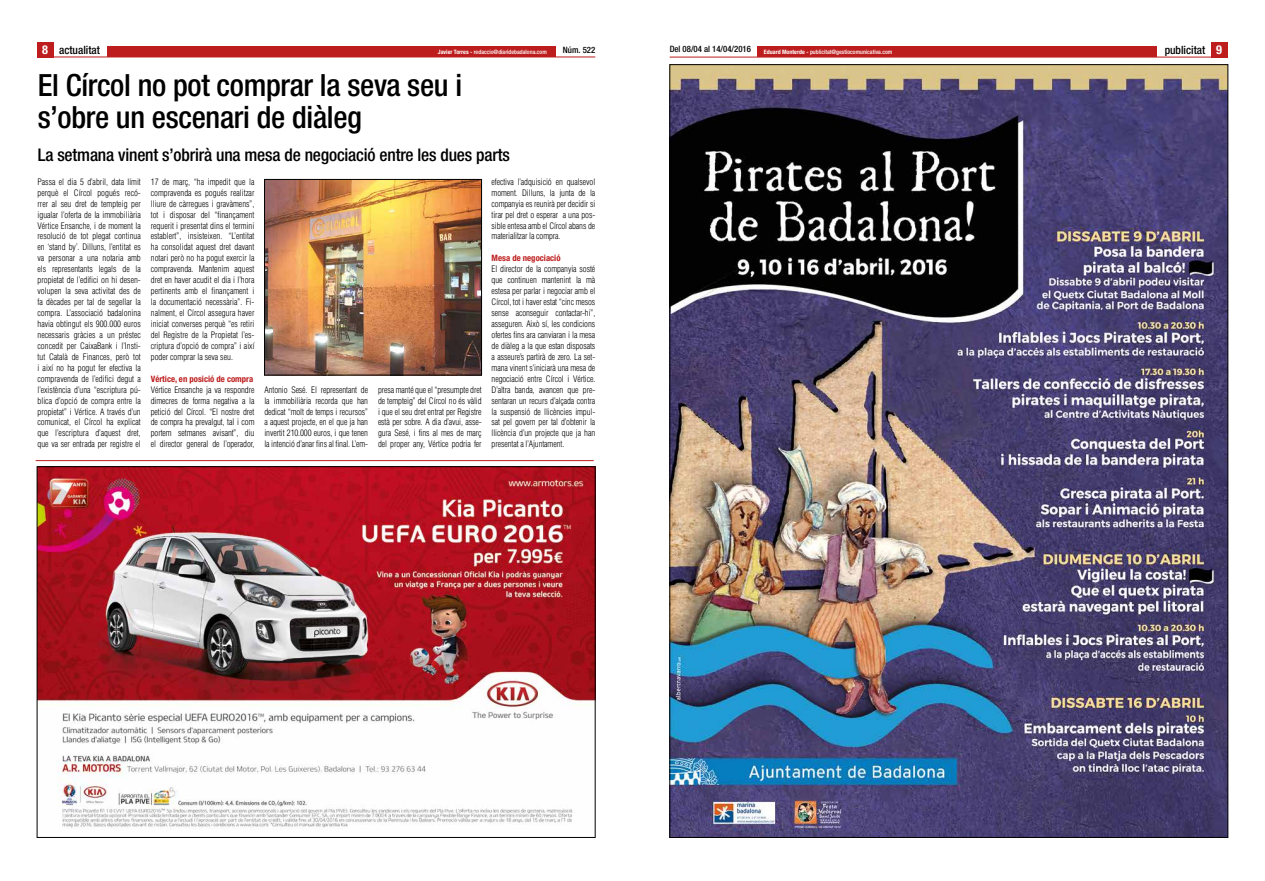
<style>
.page{position:relative;width:1265px;height:881px;background:#fff}
.page>*{position:absolute;margin:0;border:0;box-sizing:border-box;transform-origin:0 0}
.t1{font:500 condensed 30.62px/32.4px "Helvetica Neue";letter-spacing:-.01em;color:#000}
.t2{font:500 condensed 17.5px "Helvetica Neue";letter-spacing:-.01em;color:#000}
.t3{font:500 condensed 11.38px "Helvetica Neue";color:#000}
.t4{font:300 condensed 8.75px/10.9px "Helvetica";letter-spacing:-.01em;color:#000;text-align:justify}
.t5{font:700 condensed 8.75px "Helvetica Neue";color:#bd1d1d}
.t6{font:500 condensed 8.75px "Helvetica Neue";color:#000}
.t7{font:500 condensed 6.04px "Helvetica Neue";color:#fff}
.s1{font-weight:700;font-size:12.25px;color:#fff}
.s2{font-weight:700}
</style>
<div class="page">
<div style="left:1211px;top:42px;width:17px;height:15px;background:#bd1d1d"></div>
<hr style="left:670px;top:57px;width:558px;height:1px;background:#bd1d1d">
<div style="left:757px;top:46px;width:399px;height:11px;background:#bd1d1d"></div>
<hr style="left:37px;top:57px;width:558px;height:1px;background:#bd1d1d">
<div style="left:107px;top:46px;width:448px;height:11px;background:#bd1d1d"></div>
<div style="left:37px;top:42px;width:17px;height:15px;background:#bd1d1d"></div>
<img style="left:672px;top:66px;width:554px;height:769px">
<img style="left:39px;top:468px;width:554px;height:360px">
<hr style="left:36px;top:460px;width:558px;height:1px;background:#bd1d1d">
<img style="left:266px;top:181px;width:214px;height:192px">
<div style="left:264px;top:179px;width:218px;height:196px;border:1px solid #000"></div>
<h3 class="t3" style="left:42px;top:43px;width:59px"><span class="s1">8</span> actualitat</h3>
<p class="t7" style="left:438px;top:48px;width:110px"><span class="s2">Javier Torres -</span> redaccio@diaridebadalona.com</p>
<p class="t6" style="left:563px;top:45px;width:34px">Núm. 522</p>
<p class="t6" style="left:670px;top:44px;width:83px">Del 08/04 al 14/04/2016</p>
<p class="t7" style="left:764px;top:48px;width:130px"><span class="s2">Eduard Monterde -</span> publicitat@gestiocomunicativa.com</p>
<h3 class="t3" style="left:1165px;top:44px;width:59px">publicitat <span class="s1">9</span></h3>
<h1 class="t1" style="left:38px;top:68px;width:426px">El Círcol no pot comprar la seva seu i s’obre un escenari de diàleg</h1>
<h2 class="t2" style="left:38px;top:144px;width:474px">La setmana vinent s’obrirà una mesa de negociació entre les dues parts</h2>
<p class="t4" style="left:38px;top:176px;width:105px">Passa el dia 5 d’abril, data límit perquè el Círcol pogués recó&shy;rrer al seu dret de tempteig per igualar l’oferta de la immobiliària Vértice Ensanche, i de moment la resolució de tot plegat continua en ‘stand by’. Dilluns, l’entitat es va personar a una notaria amb els representants legals de la propietat de l’edifici on hi desen&shy;volupen la seva activitat des de fa dècades per tal de segellar la compra. L’associació badalonina havia obtingut els 900.000 euros necessaris gràcies a un préstec concedit per CaixaBank i l’Insti&shy;tut Català de Finances, però tot i així no ha pogut fer efectiva la compravenda de l’edifici degut a l’existència d’una “escriptura pú&shy;blica d’opció de compra entre la propietat” i Vértice. A través d’un comunicat, el Círcol ha explicat que l’escriptura d’aquest dret, que va ser entrada per registre el</p>
<p class="t4" style="left:151px;top:176px;width:105px">17 de març, “ha impedit que la compravenda es pogués realitzar lliure de càrregues i gravàmens”, tot i disposar del “finançament requerit i presentat dins el termini establert”, insisteixen. “L’entitat ha consolidat aquest dret davant notari però no ha pogut exercir la compravenda. Mantenim aquest dret en haver acudit el dia i l’hora pertinents amb el finançament i la documentació necessària”. Fi&shy;nalment, el Círcol assegura haver iniciat converses perquè “es retiri del Registre de la Propietat l’es&shy;criptura d’opció de compra” i així poder comprar la seva seu.</p>
<p class="t4" style="left:492px;top:176px;width:105px">efectiva l’adquisició en qualsevol moment. Dilluns, la junta de la companyia es reunirà per decidir si tirar pel dret o esperar a una pos&shy;sible entesa amb el Círcol abans de materialitzar la compra.</p>
<p class="t5" style="left:492px;top:253px;width:70px">Mesa de negociació</p>
<p class="t4" style="left:492px;top:263px;width:105px">El director de la companyia sosté que continuen mantenint la mà estesa per parlar i negociar amb el Círcol, tot i haver estat “cinc mesos sense aconseguir contactar-hi”, asseguren. Això sí, les condicions ofertes fins ara canviaran i la mesa de diàleg a la que estan disposats a asseure’s partirà de zero. La set&shy;mana vinent s’iniciarà una mesa de negociació entre Círcol i Vértice.<br>D’altra banda, avancen que pre&shy;sentaran un recurs d’alçada contra la suspensió de llicències impul&shy;sat pel govern per tal d’obtenir la llicència d’un projecte que ja han presentat a l’Ajuntament.</p>
<p class="t5" style="left:151px;top:373px;width:104px">Vértice, en posició de compra</p>
<p class="t4" style="left:151px;top:384px;width:105px">Vértice Ensanche ja va respondre dimecres de forma negativa a la petició del Círcol. “El nostre dret de compra ha prevalgut, tal i com portem setmanes avisant”, diu el director general de l’operador,</p>
<p class="t4" style="left:264px;top:384px;width:105px">Antonio Sesé. El representant de la immobiliària recorda que han dedicat “molt de temps i recursos” a aquest projecte, en el que ja han invertit 210.000 euros, i que tenen la intenció d’anar fins al final. L’em-</p>
<p class="t4" style="left:378px;top:384px;width:105px">presa manté que el “presumpte dret de tempteig” del Círcol no és vàlid i que el seu dret entrat per Registre està per sobre. A dia d’avui, asse&shy;gura Sesé, i fins al mes de març del proper any, Vértice podria fer</p>
</div>
